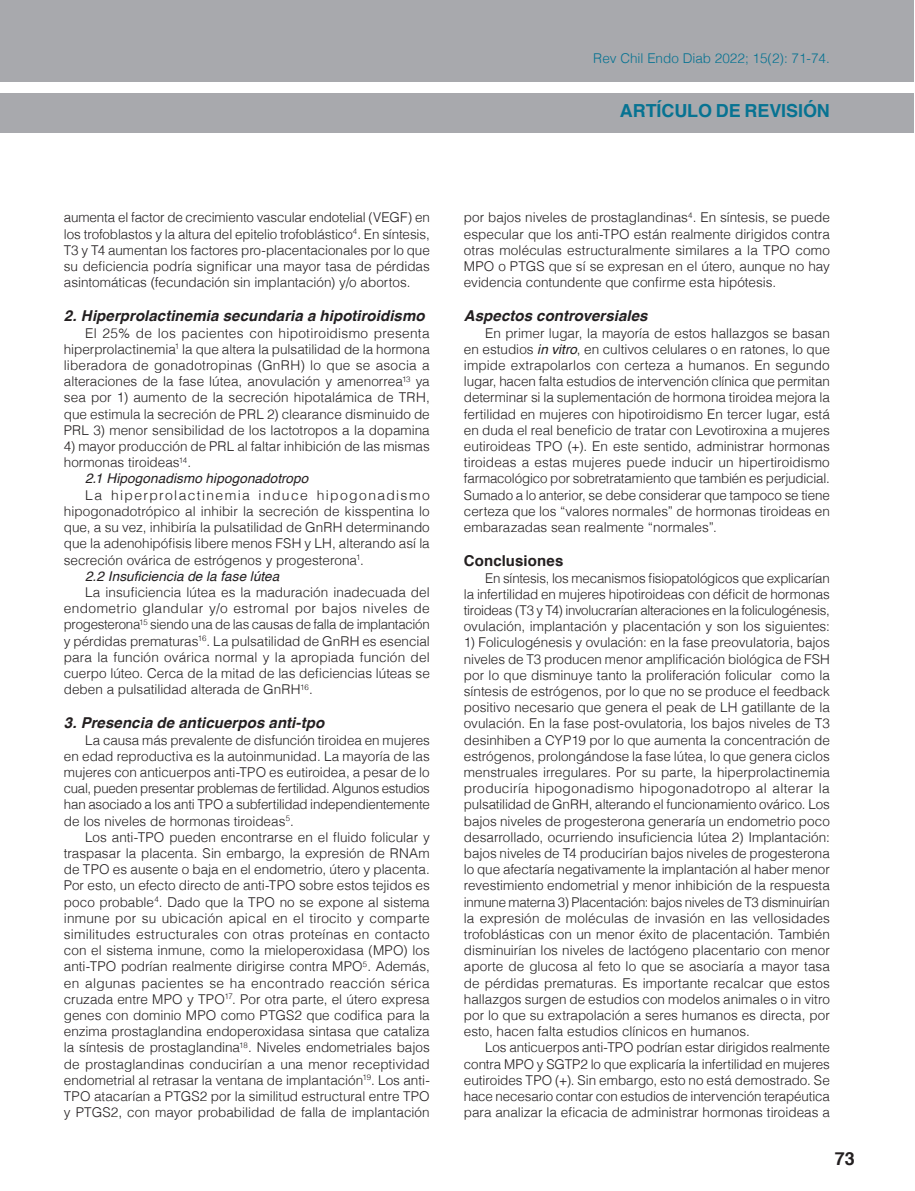
<style>
.page{position:relative;width:915px;height:1191px;background:#fff}
.page>*{position:absolute;margin:0;border:0;box-sizing:border-box;transform-origin:0 0}
.t1{font:700 18px "Helvetica";letter-spacing:-.005em;color:#077392}
.t2{font:700 18px "Helvetica";color:#231f20}
.Subtitulo_2{font:italic 700 15px "Helvetica";letter-spacing:.005em;color:#231f20}
.Sub_titulos_1{font:700 15px "Helvetica";letter-spacing:.005em;color:#231f20}
.Texto{font:300 13.5px/16.2px "Helvetica";color:#231f20;text-align:justify}
.Texto-2{font:italic 13.5px "Helvetica";letter-spacing:.005em;color:#231f20}
.t3{font:300 13.5px "Helvetica";color:#077392}
.s1{font-weight:400;font-style:italic}
</style>
<div class="page">
<div style="left:0;top:0;width:913px;height:81px;background:#a8a9ad"></div>
<div style="left:0;top:93px;width:913px;height:40px;background:#a8a9ad"></div>
<p class="t3" style="left:593px;top:46px;width:238px">Rev Chil Endo Diab 2022; 15(2): 71-74.</p>
<h1 class="t1" style="left:619px;top:96px;width:211px">ARTÍCULO DE REVISIÓN</h1>
<p class="Texto" style="left:64px;top:208px;width:367px">aumenta el factor de crecimiento vascular endotelial (VEGF) en los trofoblastos y la altura del epitelio trofoblástico<sup>4</sup>. En síntesis, T3 y T4 aumentan los factores pro-placentacionales por lo que su deficiencia podría significar una mayor tasa de pérdidas asintomáticas (fecundación sin implantación) y/o abortos.</p>
<p class="Subtitulo_2" style="left:64px;top:304px;width:362px">2. Hiperprolactinemia secundaria a hipotiroidismo</p>
<p class="Texto" style="left:64px;top:324px;width:367px;text-indent:21px">El 25% de los pacientes con hipotiroidismo presenta hiperprolactinemia<sup>1</sup> la que altera la pulsatilidad de la hormona liberadora de gonadotropinas (GnRH) lo que se asocia a alteraciones de la fase lútea, anovulación y amenorrea<sup>13</sup> ya sea por 1) aumento de la secreción hipotalámica de TRH, que estimula la secreción de PRL 2) clearance disminuido de PRL 3) menor sensibilidad de los lactotropos a la dopamina</p>
<p class="Texto" style="left:64px;top:437px;width:367px">4) mayor producción de PRL al faltar inhibición de las mismas hormonas tiroideas<sup>14</sup>.</p>
<p class="Texto-2" style="left:85px;top:468px;width:225px">2.1 Hipogonadismo hipogonadotropo</p>
<p class="Texto" style="left:64px;top:486px;width:367px;text-indent:21px">La hiperprolactinemia induce hipogonadismo hipogonadotrópico al inhibir la secreción de kisspentina lo que, a su vez, inhibiría la pulsatilidad de GnRH determinando que la adenohipófisis libere menos FSH y LH, alterando así la secreción ovárica de estrógenos y progesterona<sup>1</sup>.</p>
<p class="Texto-2" style="left:85px;top:565px;width:196px">2.2 Insuficiencia de la fase lútea</p>
<p class="Texto" style="left:64px;top:583px;width:367px;text-indent:21px">La insuficiencia lútea es la maduración inadecuada del endometrio glandular y/o estromal por bajos niveles de progesterona<sup>15</sup> siendo una de las causas de falla de implantación y pérdidas prematuras<sup>16</sup>. La pulsatilidad de GnRH es esencial para la función ovárica normal y la apropiada función del cuerpo lúteo. Cerca de la mitad de las deficiencias lúteas se deben a pulsatilidad alterada de GnRH<sup>16</sup>.</p>
<p class="Subtitulo_2" style="left:64px;top:710px;width:262px">3. Presencia de anticuerpos anti-tpo</p>
<p class="Texto" style="left:64px;top:730px;width:367px;text-indent:21px">La causa más prevalente de disfunción tiroidea en mujeres en edad reproductiva es la autoinmunidad. La mayoría de las mujeres con anticuerpos anti-TPO es eutiroidea, a pesar de lo cual, pueden presentar problemas de fertilidad. Algunos estudios han asociado a los anti TPO a subfertilidad independientemente de los niveles de hormonas tiroideas<sup>5</sup>.</p>
<p class="Texto" style="left:64px;top:828px;width:367px;text-indent:21px">Los anti-TPO pueden encontrarse en el fluido folicular y traspasar la placenta. Sin embargo, la expresión de RNAm de TPO es ausente o baja en el endometrio, útero y placenta.<br>Por esto, un efecto directo de anti-TPO sobre estos tejidos es poco probable<sup>4</sup>. Dado que la TPO no se expone al sistema inmune por su ubicación apical en el tirocito y comparte similitudes estructurales con otras proteínas en contacto con el sistema inmune, como la mieloperoxidasa (MPO) los anti-TPO podrían realmente dirigirse contra MPO<sup>5</sup>. Además, en algunas pacientes se ha encontrado reacción sérica cruzada entre MPO y TPO<sup>17</sup>. Por otra parte, el útero expresa genes con dominio MPO como PTGS2 que codifica para la enzima prostaglandina endoperoxidasa sintasa que cataliza la síntesis de prostaglandina<sup>18</sup>. Niveles endometriales bajos de prostaglandinas conducirían a una menor receptividad endometrial al retrasar la ventana de implantación<sup>19</sup>. Los anti-TPO atacarían a PTGS2 por la similitud estructural entre TPO y PTGS2, con mayor probabilidad de falla de implantación</p>
<p class="Texto" style="left:463px;top:208px;width:367px">por bajos niveles de prostaglandinas<sup>4</sup>. En síntesis, se puede especular que los anti-TPO están realmente dirigidos contra otras moléculas estructuralmente similares a la TPO como MPO o PTGS que sí se expresan en el útero, aunque no hay evidencia contundente que confirme esta hipótesis.</p>
<p class="Subtitulo_2" style="left:463px;top:304px;width:185px">Aspectos controversiales</p>
<p class="Texto" style="left:463px;top:324px;width:367px;text-indent:21px">En primer lugar, la mayoría de estos hallazgos se basan en estudios <span class="s1">in vitro</span>, en cultivos celulares o en ratones, lo que impide extrapolarlos con certeza a humanos. En segundo lugar, hacen falta estudios de intervención clínica que permitan determinar si la suplementación de hormona tiroidea mejora la fertilidad en mujeres con hipotiroidismo En tercer lugar, está en duda el real beneficio de tratar con Levotiroxina a mujeres eutiroideas TPO (+). En este sentido, administrar hormonas tiroideas a estas mujeres puede inducir un hipertiroidismo farmacológico por sobretratamiento que también es perjudicial.<br>Sumado a lo anterior, se debe considerar que tampoco se tiene certeza que los “valores normales” de hormonas tiroideas en embarazadas sean realmente “normales”.</p>
<p class="Sub_titulos_1" style="left:463px;top:549px;width:101px">Conclusiones</p>
<p class="Texto" style="left:463px;top:568px;width:367px;text-indent:21px">En síntesis, los mecanismos fisiopatológicos que explicarían la infertilidad en mujeres hipotiroideas con déficit de hormonas tiroideas (T3 y T4) involucrarían alteraciones en la foliculogénesis, ovulación, implantación y placentación y son los siguientes:</p>
<p class="Texto" style="left:463px;top:633px;width:367px">1) Foliculogénesis y ovulación: en la fase preovulatoria, bajos niveles de T3 producen menor amplificación biológica de FSH por lo que disminuye tanto la proliferación folicular como la síntesis de estrógenos, por lo que no se produce el feedback positivo necesario que genera el peak de LH gatillante de la ovulación. En la fase post-ovulatoria, los bajos niveles de T3 desinhiben a CYP19 por lo que aumenta la concentración de estrógenos, prolongándose la fase lútea, lo que genera ciclos menstruales irregulares. Por su parte, la hiperprolactinemia produciría hipogonadismo hipogonadotropo al alterar la pulsatilidad de GnRH, alterando el funcionamiento ovárico. Los bajos niveles de progesterona generaría un endometrio poco desarrollado, ocurriendo insuficiencia lútea 2) Implantación: bajos niveles de T4 producirían bajos niveles de progesterona lo que afectaría negativamente la implantación al haber menor revestimiento endometrial y menor inhibición de la respuesta inmune materna 3) Placentación: bajos niveles de T3 disminuirían la expresión de moléculas de invasión en las vellosidades trofoblásticas con un menor éxito de placentación. También disminuirían los niveles de lactógeno placentario con menor aporte de glucosa al feto lo que se asociaría a mayor tasa de pérdidas prematuras. Es importante recalcar que estos hallazgos surgen de estudios con modelos animales o in vitro por lo que su extrapolación a seres humanos es directa, por esto, hacen falta estudios clínicos en humanos.</p>
<p class="Texto" style="left:463px;top:1038px;width:367px;text-indent:21px">Los anticuerpos anti-TPO podrían estar dirigidos realmente contra MPO y SGTP2 lo que explicaría la infertilidad en mujeres eutiroides TPO (+). Sin embargo, esto no está demostrado. Se hace necesario contar con estudios de intervención terapéutica para analizar la eficacia de administrar hormonas tiroideas a</p>
<h1 class="t2" style="left:834px;top:1144px;width:22px">73</h1>
</div>
